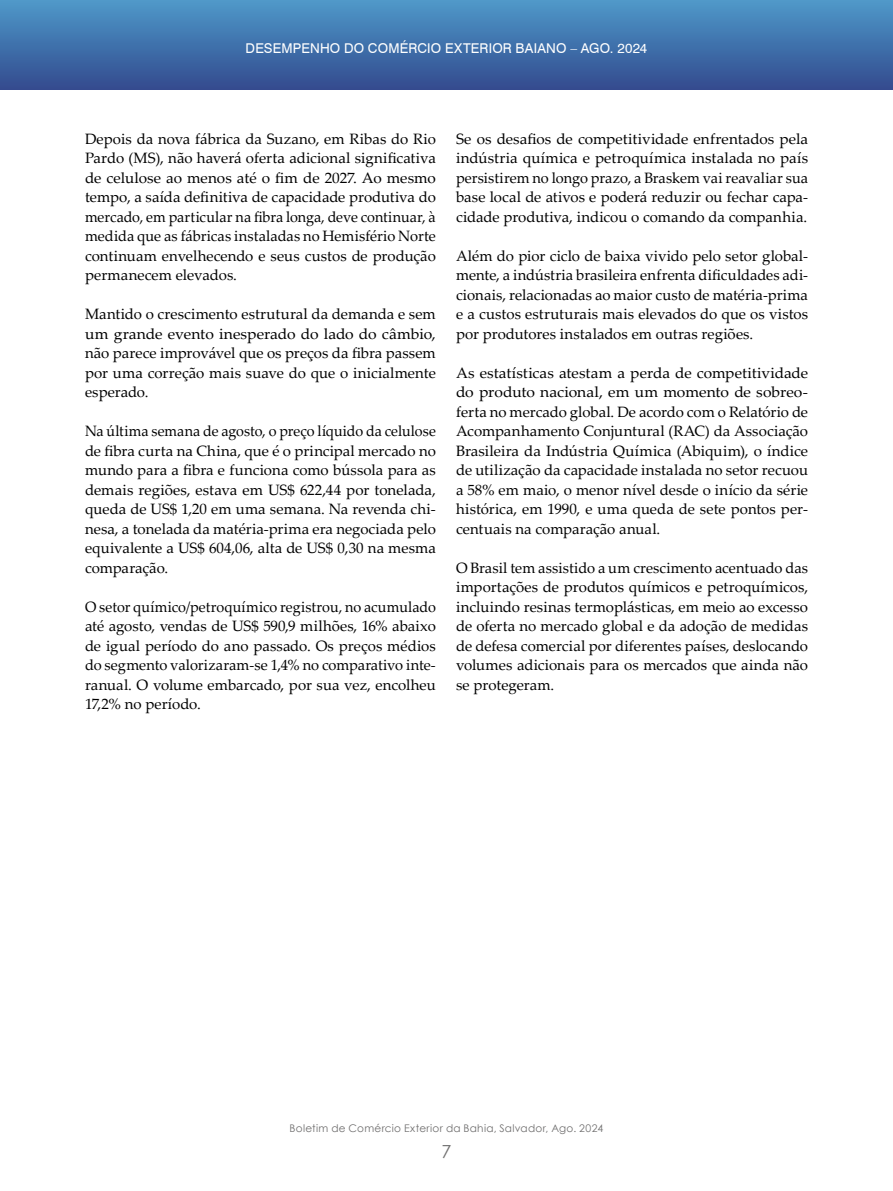
<style>
.page{position:relative;width:893px;height:1191px;background:#fff}
.page>*{position:absolute;margin:0;border:0;box-sizing:border-box;transform-origin:0 0}
.t1{font:18px "Century Gothic";color:#706f6f}
.t2{font:15px/19.5px "Palatino Linotype";color:#000;text-align:justify}
.t3{font:15px/19.5px "Palatino Linotype";color:#000;text-align:justify;scale:.96 1}
.t4{font:13.5px "Swiss 721 BT";letter-spacing:.015em;color:#fff}
.t5{font:10.5px "Century Gothic";letter-spacing:.03em;color:#706f6f}
</style>
<div class="page">
<div style="left:0;top:0;width:893px;height:90px;background:linear-gradient(to bottom,#4e99c9,#334b8f)"></div>
<p class="t4" style="left:246px;top:38px;width:403px">DESEMPENHO DO COMÉRCIO EXTERIOR BAIANO – AGO. 2024</p>
<p class="t2" style="left:85px;top:128px;width:352px">Depois da nova fábrica da Suzano, em Ribas do Rio Pardo (MS), não haverá oferta adicional significativa de celulose ao menos até o fim de 2027. Ao mesmo tempo, a saída definitiva de capacidade produtiva do mercado, em particular na fibra longa, deve continuar, à medida que as fábricas instaladas no Hemisfério Norte continuam envelhecendo e seus custos de produção permanecem elevados.</p>
<p class="t2" style="left:85px;top:304px;width:352px">Mantido o crescimento estrutural da demanda e sem um grande evento inesperado do lado do câmbio, não parece improvável que os preços da fibra passem por uma correção mais suave do que o inicialmente esperado.</p>
<p class="t3" style="left:85px;top:421px;width:367px">Na última semana de agosto, o preço líquido da celulose de fibra curta na China, que é o principal mercado no mundo para a fibra e funciona como bússola para as demais regiões, estava em US$ 622,44 por tonelada, queda de US$ 1,20 em uma semana. Na revenda chi&shy;nesa, a tonelada da matéria-prima era negociada pelo equivalente a US$ 604,06, alta de US$ 0,30 na mesma comparação.</p>
<p class="t3" style="left:85px;top:596px;width:367px">O setor químico/petroquímico registrou, no acumulado até agosto, vendas de US$ 590,9 milhões, 16% abaixo de igual período do ano passado. Os preços médios do segmento valorizaram-se 1,4% no comparativo inte&shy;ranual. O volume embarcado, por sua vez, encolheu 17,2% no período.</p>
<p class="t2" style="left:456px;top:128px;width:354px">Se os desafios de competitividade enfrentados pela indústria química e petroquímica instalada no país persistirem no longo prazo, a Braskem vai reavaliar sua base local de ativos e poderá reduzir ou fechar capa&shy;cidade produtiva, indicou o comando da companhia.</p>
<p class="t2" style="left:456px;top:245px;width:354px">Além do pior ciclo de baixa vivido pelo setor global&shy;mente, a indústria brasileira enfrenta dificuldades adi&shy;cionais, relacionadas ao maior custo de matéria-prima e a custos estruturais mais elevados do que os vistos por produtores instalados em outras regiões.</p>
<p class="t2" style="left:456px;top:362px;width:354px">As estatísticas atestam a perda de competitividade do produto nacional, em um momento de sobreo&shy;ferta no mercado global. De acordo com o Relatório de Acompanhamento Conjuntural (RAC) da Associação Brasileira da Indústria Química (Abiquim), o índice de utilização da capacidade instalada no setor recuou a 58% em maio, o menor nível desde o início da série histórica, em 1990, e uma queda de sete pontos per&shy;centuais na comparação anual.</p>
<p class="t2" style="left:456px;top:557px;width:354px">O Brasil tem assistido a um crescimento acentuado das importações de produtos químicos e petroquímicos, incluindo resinas termoplásticas, em meio ao excesso de oferta no mercado global e da adoção de medidas de defesa comercial por diferentes países, deslocando volumes adicionais para os mercados que ainda não se protegeram.</p>
<p class="t5" style="left:289px;top:1121px;width:315px">Boletim de Comércio Exterior da Bahia, Salvador, Ago. 2024</p>
<p class="t1" style="left:441px;top:1138px;width:11px">7</p>
</div>
